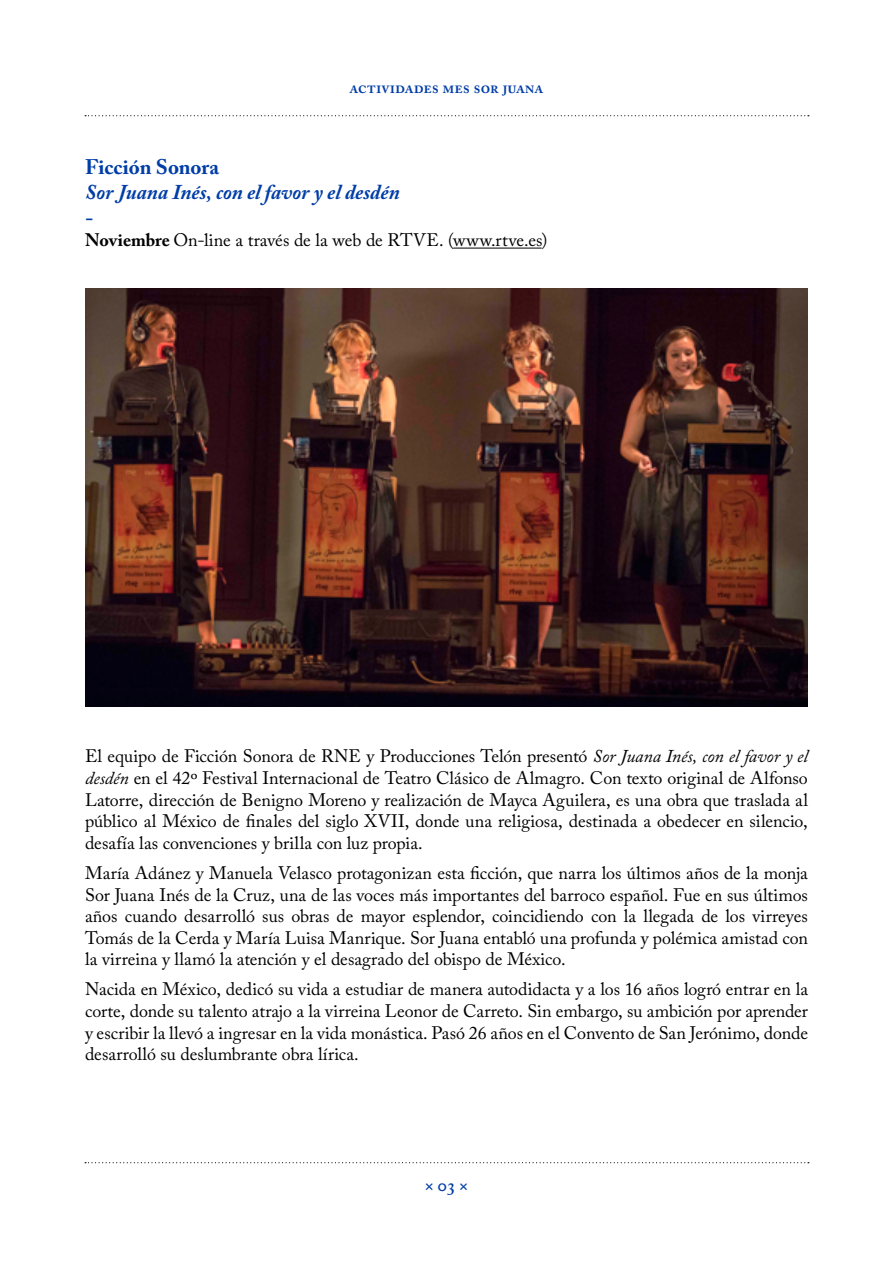
<style>
.page{position:relative;width:893px;height:1263px;background:#fff}
.page>*{position:absolute;margin:0;border:0;box-sizing:border-box;transform-origin:0 0}
.t1{font:italic 700 21px "Adobe Caslon Pro";color:#003da7}
.t2{font:700 21px "Adobe Caslon Pro";letter-spacing:-.005em;color:#003da7}
.t3{font:18px/21.6px "Adobe Caslon Pro";color:#000;text-align:justify}
.t4{font:600 18px "Adobe Caslon Pro";color:#003da7}
.t5{font:600 16.5px "Adobe Caslon Pro";color:#003da7}
.s1{font-weight:700}
.s2{font-style:italic}
</style>
<div class="page">
<hr style="left:453px;top:248px;width:89px;height:1px;background:#000">
<svg style="left:85px;top:1162px;width:724px;height:1px"></svg>
<svg style="left:85px;top:115px;width:724px;height:1px"></svg>
<img style="left:85px;top:289px;width:723px;height:418px">
<p class="t5" style="left:350px;top:78px;width:195px">actividades mes sor juana</p>
<p class="t2" style="left:85px;top:155px;width:135px">Ficción Sonora</p>
<p class="t1" style="left:85px;top:180px;width:317px">Sor Juana Inés, con el favor y el desdén</p>
<p class="t2" style="left:85px;top:205px;width:10px">-</p>
<p class="t3" style="left:85px;top:229px;width:464px"><span class="s1">Noviembre</span> On-line a través de la web de RTVE. (www.rtve.es)</p>
<p class="t3" style="left:85px;top:745px;width:724px">El equipo de Ficción Sonora de RNE y Producciones Telón presentó <span class="s2">Sor Juana Inés, con el favor y el desdén</span> en el 42º Festival Internacional de Teatro Clásico de Almagro. Con texto original de Alfonso Latorre, dirección de Benigno Moreno y realización de Mayca Aguilera, es una obra que traslada al público al México de finales del siglo XVII, donde una religiosa, destinada a obedecer en silencio, desafía las convenciones y brilla con luz propia.</p>
<p class="t3" style="left:85px;top:862px;width:724px">María Adánez y Manuela Velasco protagonizan esta ficción, que narra los últimos años de la monja Sor Juana Inés de la Cruz, una de las voces más importantes del barroco español. Fue en sus últimos años cuando desarrolló sus obras de mayor esplendor, coincidiendo con la llegada de los virreyes Tomás de la Cerda y María Luisa Manrique. Sor Juana entabló una profunda y polémica amistad con la virreina y llamó la atención y el desagrado del obispo de México.</p>
<p class="t3" style="left:85px;top:978px;width:724px">Nacida en México, dedicó su vida a estudiar de manera autodidacta y a los 16 años logró entrar en la corte, donde su talento atrajo a la virreina Leonor de Carreto. Sin embargo, su ambición por aprender y escribir la llevó a ingresar en la vida monástica. Pasó 26 años en el Convento de San Jerónimo, donde desarrolló su deslumbrante obra lírica.</p>
<p class="t4" style="left:425px;top:1174px;width:45px">× 03 ×</p>
</div>
